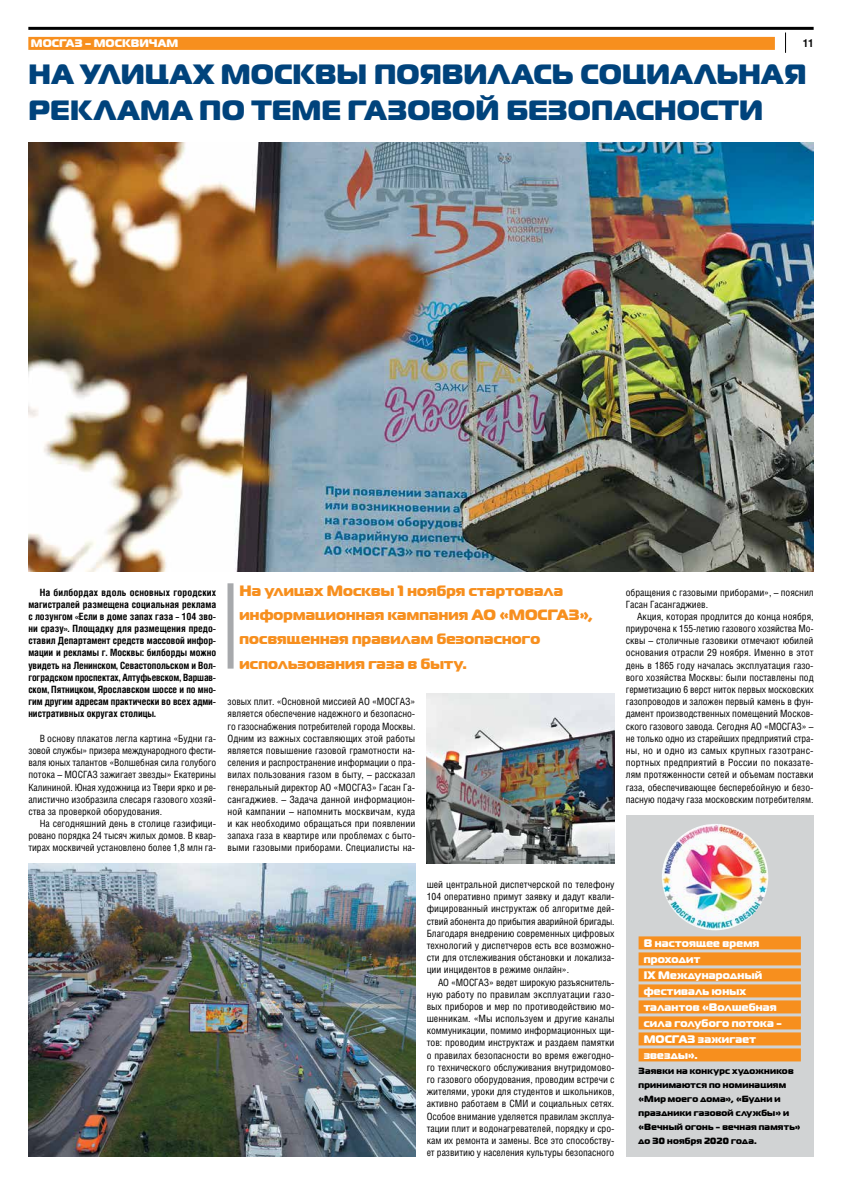
<style>
.page{position:relative;width:842px;height:1191px;background:#fff}
.page>*{position:absolute;margin:0;border:0;box-sizing:border-box;transform-origin:0 0}
.t1{font:900 27.9px/36.5px "Magistral";letter-spacing:.01em;color:#00437c}
.t2{font:900 15px/24.4px "Magistral";letter-spacing:.01em;color:#f78f1e}
.t3{font:900 11px/16px "Magistral";letter-spacing:.015em;color:#fff}
.t4{font:700 11px "Helios Cond";color:#000}
.t5{font:10px/12.2px "Helios Cond";color:#000;text-align:justify}
.t6{font:700 10px/12.2px "Helios Cond";color:#000;text-align:justify}
.t7{font:900 9px/14px "Magistral";letter-spacing:.025em;color:#000}
</style>
<div class="page">
<svg style="left:785px;top:33px;width:1px;height:20px"></svg>
<hr style="left:28px;top:27px;width:786px;height:3px;background:#000">
<div style="left:28px;top:37px;width:747px;height:13px;background:#f78f1e"></div>
<div style="left:227px;top:583px;width:7px;height:85px;background:#a7a9ac"></div>
<img style="left:28px;top:142px;width:786px;height:429px">
<img style="left:427px;top:693px;width:187px;height:170px">
<div style="left:626px;top:815px;width:188px;height:341px;background:#d1d3d4"></div>
<img style="left:28px;top:863px;width:387px;height:293px">
<div style="left:639px;top:936px;width:162px;height:13px;background:#f78f1e"></div>
<div style="left:639px;top:952px;width:162px;height:13px;background:#f78f1e"></div>
<div style="left:639px;top:968px;width:162px;height:13px;background:#f78f1e"></div>
<div style="left:639px;top:984px;width:162px;height:13px;background:#f78f1e"></div>
<div style="left:639px;top:1000px;width:162px;height:13px;background:#f78f1e"></div>
<div style="left:639px;top:1016px;width:162px;height:13px;background:#f78f1e"></div>
<div style="left:639px;top:1032px;width:162px;height:13px;background:#f78f1e"></div>
<div style="left:639px;top:1048px;width:162px;height:13px;background:#f78f1e"></div>
<img style="left:662px;top:824px;width:106px;height:106px;border-radius:53px">
<p class="t3" style="left:31px;top:35px;width:149px">МОСГАЗ – МОСКВИЧАМ</p>
<p class="t4" style="left:803px;top:36px;width:12px">11</p>
<h1 class="t1" style="left:28px;top:56px;width:779px">НА УЛИЦАХ МОСКВЫ ПОЯВИЛАСЬ СОЦИАЛЬНАЯ<br>РЕКЛАМА ПО ТЕМЕ ГАЗОВОЙ БЕЗОПАСНОСТИ</h1>
<p class="t6" style="left:28px;top:585px;width:189px;text-indent:11px">На билбордах вдоль основных городских магистралей размещена социальная реклама с лозунгом «Если в доме запах газа – 104 зво&shy;ни сразу». Площадку для размещения предо&shy;ставил Департамент средств массовой инфор&shy;мации и рекламы г. Москвы: билборды можно увидеть на Ленинском, Севастопольском и Вол&shy;гоградском проспектах, Алтуфьевском, Варшав&shy;ском, Пятницком, Ярославском шоссе и по мно&shy;гим другим адресам практически во всех адми&shy;нистративных округах столицы.</p>
<p class="t5" style="left:28px;top:732px;width:189px;text-indent:11px">В основу плакатов легла картина «Будни га&shy;зовой службы» призера международного фести&shy;валя юных талантов «Волшебная сила голубого потока – МОСГАЗ зажигает звезды» Екатерины Калининой. Юная художница из Твери ярко и ре&shy;алистично изобразила слесаря газового хозяй&shy;ства за проверкой оборудования.</p>
<p class="t5" style="left:28px;top:817px;width:189px;text-indent:11px">На сегодняшний день в столице газифици&shy;ровано порядка 24 тысяч жилых домов. В квар&shy;тирах москвичей установлено более 1,8 млн га-</p>
<h2 class="t2" style="left:240px;top:578px;width:355px">На улицах Москвы 1 ноября стартовала информационная кампания АО «МОСГАЗ», посвященная правилам безопасного использования газа в быту.</h2>
<p class="t5" style="left:227px;top:695px;width:189px">зовых плит. «Основной миссией АО «МОСГАЗ» является обеспечение надежного и безопасно&shy;го газоснабжения потребителей города Москвы.<br>Одним из важных составляющих этой работы является повышение газовой грамотности на&shy;селения и распространение информации о пра&shy;вилах пользования газом в быту, – рассказал генеральный директор АО «МОСГАЗ» Гасан Га&shy;сангаджиев. – Задача данной информацион&shy;ной кампании – напомнить москвичам, куда и как необходимо обращаться при появлении запаха газа в квартире или проблемах с быто&shy;выми газовыми приборами. Специалисты на-</p>
<p class="t5" style="left:427px;top:878px;width:189px">шей центральной диспетчерской по телефону 104 оперативно примут заявку и дадут квали&shy;фицированный инструктаж об алгоритме дей&shy;ствий абонента до прибытия аварийной бригады.<br>Благодаря внедрению современных цифровых технологий у диспетчеров есть все возможно&shy;сти для отслеживания обстановки и локализа&shy;ции инцидентов в режиме онлайн».</p>
<p class="t5" style="left:427px;top:975px;width:189px;text-indent:11px">АО «МОСГАЗ» ведет широкую разъяснитель&shy;ную работу по правилам эксплуатации газо&shy;вых приборов и мер по противодействию мо&shy;шенникам. «Мы используем и другие каналы коммуникации, помимо информационных щи&shy;тов: проводим инструктаж и раздаем памятки о правилах безопасности во время ежегодно&shy;го технического обслуживания внутридомово&shy;го газового оборудования, проводим встречи с жителями, уроки для студентов и школьников, активно работаем в СМИ и социальных сетях.<br>Особое внимание уделяется правилам эксплуа&shy;тации плит и водонагревателей, порядку и сро&shy;кам их ремонта и замены. Все это способству&shy;ет развитию у населения культуры безопасного</p>
<p class="t5" style="left:626px;top:585px;width:189px">обращения с газовыми приборами», – пояснил<br>Гасан Гасангаджиев.</p>
<p class="t5" style="left:626px;top:610px;width:189px;text-indent:11px">Акция, которая продлится до конца ноября, приурочена к 155-летию газового хозяйства Мо&shy;сквы – столичные газовики отмечают юбилей основания отрасли 29 ноября. Именно в этот день в 1865 году началась эксплуатация газо&shy;вого хозяйства Москвы: были поставлены под герметизацию 6 верст ниток первых московских газопроводов и заложен первый камень в фун&shy;дамент производственных помещений Москов&shy;ского газового завода. Сегодня АО «МОСГАЗ» – не только одно из старейших предприятий стра&shy;ны, но и одно из самых крупных газотранс&shy;портных предприятий в России по показате&shy;лям протяженности сетей и объемам поставки газа, обеспечивающее бесперебойную и безо&shy;пасную подачу газа московским потребителям.</p>
<p class="t3" style="left:644px;top:934px;width:140px">В настоящее время проходит<br>IX Международный фестиваль юных талантов «Волшебная сила голубого потока -<br>МОСГАЗ зажигает звезды».</p>
<p class="t7" style="left:639px;top:1063px;width:164px">Заявки на конкурс художников принимаются по номинациям «Мир моего дома», «Будни и праздники газовой службы» и «Вечный огонь - вечная память» до 30 ноября 2020 года.</p>
</div>
